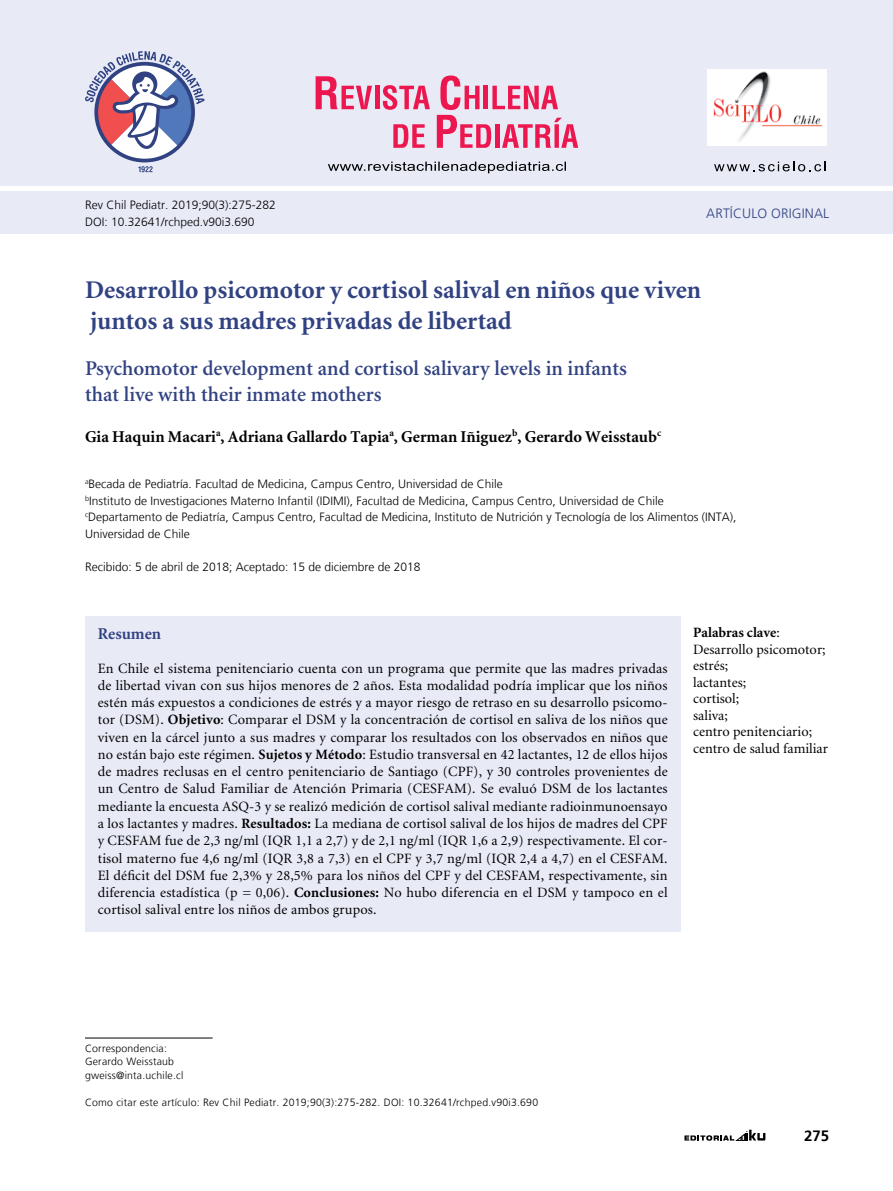
<style>
.page{position:relative;width:893px;height:1191px;background:#fff}
.page>*{position:absolute;margin:0;border:0;box-sizing:border-box;transform-origin:0 0}
.t1{font:700 25.5px/30.6px "Minion";color:#314282}
.t2{font:600 21px/25.2px "Minion";color:#314282}
.t3{font:700 16.5px "Minion";color:#000}
.t4{font:700 16.5px "Minion";color:#314282}
.t5{font:700 15px "Frutiger LT";color:#000}
.t6{font:14.25px/17.2px "Minion";color:#000}
.t7{font:300 13.5px "Frutiger LT";letter-spacing:.01em;color:#314282}
.t8{font:300 12px/16.5px "Frutiger LT";color:#000}
.t9{font:300 10.5px/13.5px "Frutiger LT";letter-spacing:.02em;color:#000}
.s1{font-weight:700}
</style>
<div class="page">
<svg style="left:684px;top:1129px;width:81px;height:11px"></svg>
<div style="left:0;top:192px;width:893px;height:42px;background:#e8eaf6"></div>
<div style="left:0;top:0;width:893px;height:186px;background:#e8eaf6"></div>
<svg style="left:714px;top:162px;width:111px;height:9px"></svg>
<svg style="left:138px;top:166px;width:15px;height:6px"></svg>
<svg style="left:85px;top:51px;width:120px;height:108px"></svg>
<img style="left:707px;top:70px;width:119px;height:75px">
<svg style="left:393px;top:124px;width:32px;height:24px"></svg>
<svg style="left:316px;top:76px;width:56px;height:33px"></svg>
<hr style="left:375px;top:86px;width:4px;height:23px;background:#ed174f">
<svg style="left:383px;top:85px;width:47px;height:25px"></svg>
<svg style="left:437px;top:75px;width:141px;height:73px"></svg>
<svg style="left:328px;top:162px;width:238px;height:11px"></svg>
<hr style="left:85px;top:1037px;width:128px;height:1px;background:#000">
<div style="left:85px;top:616px;width:595px;height:315px;background:#e8eaf6"></div>
<p class="t8" style="left:85px;top:197px;width:192px">Rev Chil Pediatr. 2019;90(3):275-282<br>DOI: 10.32641/rchped.v90i3.690</p>
<p class="t7" style="left:706px;top:205px;width:36px">Artículo</p>
<p class="t7" style="left:771px;top:205px;width:17px">Origi</p>
<p class="t7" style="left:805px;top:205px;width:18px">nal</p>
<h1 class="t1" style="left:85px;top:276px;width:618px">Desarrollo psicomotor y cortisol salival en niños que viven juntos a sus madres privadas de libertad</h1>
<h2 class="t2" style="left:85px;top:357px;width:543px">Psychomotor development and cortisol salivary levels in infants that live with their inmate mothers</h2>
<p class="t3" style="left:85px;top:428px;width:578px">Gia Haquin Macari<sup>a</sup>, Adriana Gallardo Tapia<sup>a</sup>, German Iñiguez<sup>b</sup>, Gerardo Weisstaub<sup>c</sup></p>
<p class="t8" style="left:85px;top:476px;width:653px"><sup>a</sup>Becada de Pediatría. Facultad de Medicina, Campus Centro, Universidad de Chile<br><sup>b</sup>Instituto de Investigaciones Materno Infantil (IDIMI), Facultad de Medicina, Campus Centro, Universidad de Chile <sup>c</sup>Departamento de Pediatría, Campus Centro, Facultad de Medicina, Instituto de Nutrición y Tecnología de los Alimentos (INTA), Universidad de Chile</p>
<p class="t8" style="left:85px;top:558px;width:337px">Recibido: 5 de abril de 2018; Aceptado: 15 de diciembre de 2018</p>
<p class="t4" style="left:98px;top:625px;width:65px">Resumen</p>
<p class="t6" style="left:98px;top:660px;width:571px;text-align:justify">En Chile el sistema penitenciario cuenta con un programa que permite que las madres privadas de libertad vivan con sus hijos menores de 2 años. Esta modalidad podría implicar que los niños estén más expuestos a condiciones de estrés y a mayor riesgo de retraso en su desarrollo psicomo&shy;tor (DSM). <span class="s1">Objetivo</span>: Comparar el DSM y la concentración de cortisol en saliva de los niños que viven en la cárcel junto a sus madres y comparar los resultados con los observados en niños que no están bajo este régimen. <span class="s1">Sujetos y Método</span>: Estudio transversal en 42 lactantes, 12 de ellos hijos de madres reclusas en el centro penitenciario de Santiago (CPF), y 30 controles provenientes de un Centro de Salud Familiar de Atención Primaria (CESFAM). Se evaluó DSM de los lactantes mediante la encuesta ASQ-3 y se realizó medición de cortisol salival mediante radioinmunoensayo a los lactantes y madres. <span class="s1">Resultados:</span> La mediana de cortisol salival de los hijos de madres del CPF y CESFAM fue de 2,3 ng/ml (IQR 1,1 a 2,7) y de 2,1 ng/ml (IQR 1,6 a 2,9) respectivamente. El cor&shy;tisol materno fue 4,6 ng/ml (IQR 3,8 a 7,3) en el CPF y 3,7 ng/ml (IQR 2,4 a 4,7) en el CESFAM.<br>El déficit del DSM fue 2,3% y 28,5% para los niños del CPF y del CESFAM, respectivamente, sin diferencia estadística (p = 0,06). <span class="s1">Conclusiones:</span> No hubo diferencia en el DSM y tampoco en el cortisol salival entre los niños de ambos grupos.</p>
<p class="t6" style="left:693px;top:625px;width:136px;line-height:16.5px"><span class="s1">Palabras clave</span>:<br>Desarrollo psicomotor; estrés;<br>lactantes;<br>cortisol;<br>saliva;<br>centro penitenciario; centro de salud familiar</p>
<p class="t9" style="left:85px;top:1041px;width:100px">Correspondencia:<br>Gerardo Weisstaub gweiss@inta.uchile.cl</p>
<p class="t9" style="left:85px;top:1095px;width:455px">Como citar este artículo: Rev Chil Pediatr. 2019;90(3):275-282. DOI: 10.32641/rchped.v90i3.690</p>
<p class="t5" style="left:804px;top:1126px;width:27px">275</p>
</div>
